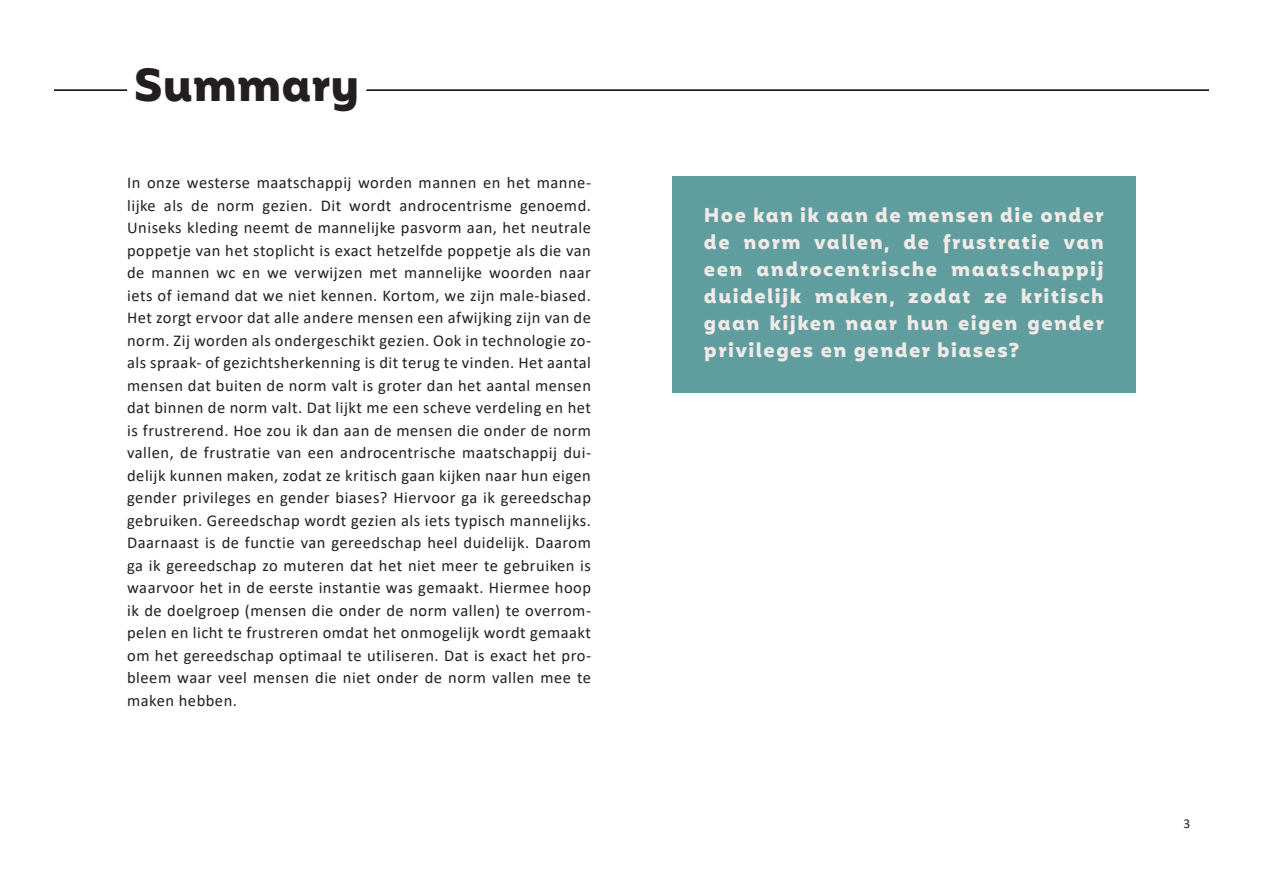
<style>
.page{position:relative;width:1263px;height:893px;background:#fff}
.page>*{position:absolute;margin:0;border:0;box-sizing:border-box;transform-origin:0 0}
.t1{font:700 45px "Mohr Alt";color:#231f20}
.t2{font:700 19.5px/27px "Mohr Alt";letter-spacing:.07em;color:#efeae7;text-align:justify}
.t3{font:16.5px/22.5px "Calibri";letter-spacing:.03em;color:#231f20;text-align:justify}
.t4{font:13.5px "Calibri";color:#231f20}
</style>
<div class="page">
<hr style="left:366px;top:89px;width:843px;height:2px;background:#000001">
<hr style="left:54px;top:89px;width:73px;height:2px;background:#000001">
<div style="left:672px;top:176px;width:464px;height:217px;background:#609d9e"></div>
<p class="t1" style="left:134px;top:60px;width:227px">Summary</p>
<p class="t3" style="left:127px;top:171px;width:465px">In onze westerse maatschappij worden mannen en het manne&shy;lijke als de norm gezien. Dit wordt androcentrisme genoemd.<br>Uniseks kleding neemt de mannelijke pasvorm aan, het neutrale poppetje van het stoplicht is exact hetzelfde poppetje als die van de mannen wc en we verwijzen met mannelijke woorden naar iets of iemand dat we niet kennen. Kortom, we zijn male-biased.<br>Het zorgt ervoor dat alle andere mensen een afwijking zijn van de norm. Zij worden als ondergeschikt gezien. Ook in technologie zo&shy;als spraak- of gezichtsherkenning is dit terug te vinden. Het aantal mensen dat buiten de norm valt is groter dan het aantal mensen dat binnen de norm valt. Dat lijkt me een scheve verdeling en het is frustrerend. Hoe zou ik dan aan de mensen die onder de norm vallen, de frustratie van een androcentrische maatschappij dui&shy;delijk kunnen maken, zodat ze kritisch gaan kijken naar hun eigen gender privileges en gender biases? Hiervoor ga ik gereedschap gebruiken. Gereedschap wordt gezien als iets typisch mannelijks.<br>Daarnaast is de functie van gereedschap heel duidelijk. Daarom ga ik gereedschap zo muteren dat het niet meer te gebruiken is waarvoor het in de eerste instantie was gemaakt. Hiermee hoop ik de doelgroep (mensen die onder de norm vallen) te overrom&shy;pelen en licht te frustreren omdat het onmogelijk wordt gemaakt om het gereedschap optimaal te utiliseren. Dat is exact het pro&shy;bleem waar veel mensen die niet onder de norm vallen mee te maken hebben.</p>
<p class="t2" style="left:704px;top:202px;width:401px">Hoe kan ik aan de mensen die onder de norm vallen, de frustratie van een androcentrische maatschappij duidelijk maken, zodat ze kritisch gaan kijken naar hun eigen gender privileges en gender biases?</p>
<p class="t4" style="left:1183px;top:814px;width:8px">3</p>
</div>
